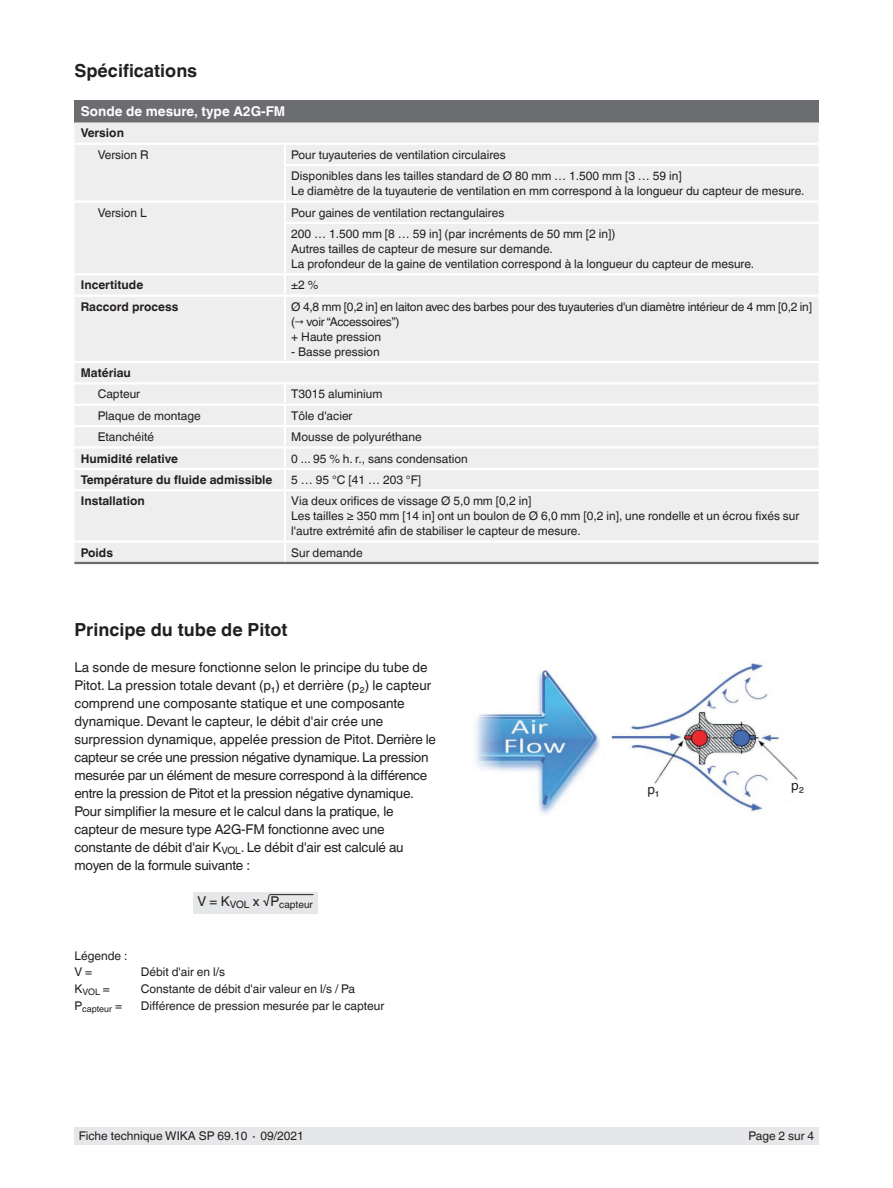
<style>
.page{position:relative;width:893px;height:1188px;background:#fff}
.page>*{position:absolute;margin:0;border:0;box-sizing:border-box;transform-origin:0 0}
.t1{font:700 18px "Helvetica World";color:#231f20}
.t2{font:13.5px/18px "Helvetica World";letter-spacing:-.01em;color:#231f20}
.t3{font:700 13.5px "Helvetica World";color:#fff}
.t4{font:12px/15px "Helvetica World";color:#231f20}
.t5{font:12px/15px "Helvetica World";letter-spacing:-.02em;color:#231f20}
.t6{font:700 12px "Helvetica World";color:#231f20}
.t7{font:10.2px "Helvetica World";color:#231f20}
.t8{font:9px "Helvetica World";color:#231f20}
</style>
<div class="page">
<div style="left:74px;top:1128px;width:745px;height:17px;background:#e6e7e9"></div>
<div style="left:74px;top:100px;width:745px;height:22px;background:#6c6d70"></div>
<div style="left:74px;top:122px;width:745px;height:440px;background:#eeeeef"></div>
<hr style="left:284px;top:164px;width:535px;height:2px;background:#fff">
<hr style="left:285px;top:200px;width:534px;height:3px;background:#fff">
<hr style="left:284px;top:222px;width:535px;height:2px;background:#fff">
<hr style="left:74px;top:273px;width:211px;height:2px;background:#fff">
<hr style="left:285px;top:273px;width:534px;height:2px;background:#fff">
<hr style="left:284px;top:275px;width:2px;height:20px;background:#fff">
<hr style="left:74px;top:295px;width:211px;height:2px;background:#fff">
<hr style="left:285px;top:295px;width:534px;height:2px;background:#fff">
<hr style="left:284px;top:297px;width:2px;height:64px;background:#fff">
<hr style="left:74px;top:404px;width:211px;height:2px;background:#fff">
<hr style="left:285px;top:404px;width:534px;height:2px;background:#fff">
<hr style="left:74px;top:425px;width:211px;height:2px;background:#fff">
<hr style="left:285px;top:425px;width:534px;height:2px;background:#fff">
<hr style="left:74px;top:446px;width:211px;height:3px;background:#fff">
<hr style="left:285px;top:446px;width:534px;height:3px;background:#fff">
<hr style="left:74px;top:468px;width:211px;height:2px;background:#fff">
<hr style="left:285px;top:468px;width:534px;height:2px;background:#fff">
<svg style="left:284px;top:385px;width:2px;height:104px"></svg>
<hr style="left:74px;top:489px;width:211px;height:2px;background:#fff">
<hr style="left:285px;top:489px;width:534px;height:2px;background:#fff">
<hr style="left:284px;top:491px;width:2px;height:49px;background:#fff">
<hr style="left:74px;top:540px;width:211px;height:3px;background:#fff">
<hr style="left:285px;top:540px;width:534px;height:3px;background:#fff">
<svg style="left:284px;top:543px;width:2px;height:19px"></svg>
<svg style="left:284px;top:145px;width:2px;height:19px"></svg>
<hr style="left:284px;top:166px;width:2px;height:34px;background:#fff">
<hr style="left:74px;top:200px;width:211px;height:3px;background:#fff">
<svg style="left:284px;top:203px;width:2px;height:19px"></svg>
<hr style="left:284px;top:224px;width:2px;height:49px;background:#fff">
<hr style="left:74px;top:382px;width:211px;height:3px;background:#fff">
<hr style="left:285px;top:382px;width:534px;height:3px;background:#fff">
<hr style="left:74px;top:143px;width:211px;height:2px;background:#fff">
<hr style="left:285px;top:143px;width:534px;height:2px;background:#fff">
<hr style="left:74px;top:361px;width:211px;height:2px;background:#fff">
<hr style="left:285px;top:361px;width:534px;height:2px;background:#fff">
<hr style="left:74px;top:562px;width:211px;height:2px;background:#6c6d70">
<hr style="left:285px;top:562px;width:534px;height:2px;background:#6c6d70">
<div style="left:193px;top:892px;width:124px;height:21px;background:#e6e7e9"></div>
<hr style="left:270px;top:894px;width:44px;height:1px;background:#231f20">
<img style="left:475px;top:663px;width:323px;height:152px">
<h1 class="t1" style="left:74px;top:60px;width:124px">Spécifications</h1>
<p class="t3" style="left:81px;top:104px;width:206px">Sonde de mesure, type A2G-FM</p>
<p class="t6" style="left:81px;top:126px;width:45px">Version</p>
<p class="t4" style="left:98px;top:147px;width:52px">Version R</p>
<p class="t4" style="left:291px;top:144px;width:392px;line-height:21.3px">Pour tuyauteries de ventilation circulaires<br>Disponibles dans les tailles standard de Ø 80 mm … 1.500 mm [3 … 59 in]</p>
<p class="t4" style="left:291px;top:184px;width:515px">Le diamètre de la tuyauterie de ventilation en mm correspond à la longueur du capteur de mesure.</p>
<p class="t4" style="left:98px;top:205px;width:51px">Version L</p>
<p class="t4" style="left:291px;top:202px;width:326px;line-height:21.3px">Pour gaines de ventilation rectangulaires<br>200 … 1.500 mm [8 … 59 in] (par incréments de 50 mm [2 in])</p>
<p class="t4" style="left:291px;top:241px;width:464px">Autres tailles de capteur de mesure sur demande.<br>La profondeur de la gaine de ventilation correspond à la longueur du capteur de mesure.</p>
<p class="t6" style="left:81px;top:278px;width:64px">Incertitude</p>
<p class="t4" style="left:291px;top:278px;width:29px">±2 %</p>
<p class="t6" style="left:81px;top:300px;width:99px">Raccord process</p>
<p class="t5" style="left:291px;top:299px;width:522px">Ø 4,8 mm [0,2 in] en laiton avec des barbes pour des tuyauteries d'un diamètre intérieur de 4 mm [0,2 in] (→ voir “Accessoires”)<br>+ Haute pression</p>
<p class="t4" style="left:291px;top:344px;width:90px">- Basse pression</p>
<p class="t6" style="left:81px;top:366px;width:52px">Matériau</p>
<p class="t4" style="left:98px;top:387px;width:44px">Capteur</p>
<p class="t4" style="left:291px;top:387px;width:93px">T3015 aluminium</p>
<p class="t4" style="left:98px;top:408px;width:104px">Plaque de montage</p>
<p class="t4" style="left:291px;top:408px;width:63px">Tôle d'acier</p>
<p class="t4" style="left:98px;top:430px;width:58px">Etanchéité</p>
<p class="t4" style="left:291px;top:430px;width:132px">Mousse de polyuréthane</p>
<p class="t6" style="left:81px;top:451px;width:99px">Humidité relative</p>
<p class="t4" style="left:291px;top:451px;width:178px">0 ... 95 % h. r., sans condensation</p>
<p class="t6" style="left:81px;top:473px;width:193px">Température du fluide admissible</p>
<p class="t4" style="left:291px;top:472px;width:131px">5 … 95 °C [41 … 203 °F]</p>
<p class="t6" style="left:81px;top:494px;width:65px">Installation</p>
<p class="t4" style="left:291px;top:494px;width:510px">Via deux orifices de vissage Ø 5,0 mm [0,2 in]<br>Les tailles ≥ 350 mm [14 in] ont un boulon de Ø 6,0 mm [0,2 in], une rondelle et un écrou fixés sur l'autre extrémité afin de stabiliser le capteur de mesure.</p>
<p class="t6" style="left:81px;top:545px;width:34px">Poids</p>
<p class="t4" style="left:291px;top:545px;width:73px">Sur demande</p>
<h1 class="t1" style="left:74px;top:619px;width:215px">Principe du tube de Pitot</h1>
<p class="t2" style="left:74px;top:658px;width:363px">La sonde de mesure fonctionne selon le principe du tube de Pitot. La pression totale devant (p₁) et derrière (p₂) le capteur comprend une composante statique et une composante dynamique. Devant le capteur, le débit d'air crée une surpression dynamique, appelée pression de Pitot. Derrière le capteur se crée une pression négative dynamique. La pression mesurée par un élément de mesure correspond à la différence entre la pression de Pitot et la pression négative dynamique.<br>Pour simplifier la mesure et le calcul dans la pratique, le capteur de mesure type A2G-FM fonctionne avec une constante de débit d'air K<sub>VOL</sub>. Le débit d'air est calculé au moyen de la formule suivante :</p>
<p class="t7" style="left:197px;top:898px;width:117px"><sup>V</sup> <sup>=</sup> <sup>K</sup>VOL <sup>x</sup> <sup>√P</sup>capteur</p>
<p class="t4" style="left:74px;top:948px;width:55px;line-height:16.2px">Légende :<br>V =</p>
<p class="t4" style="left:141px;top:965px;width:86px">Débit d'air en l/s</p>
<p class="t8" style="left:74px;top:987px;width:37px"><sup>K</sup>VOL <sup>=</sup></p>
<p class="t4" style="left:141px;top:982px;width:216px">Constante de débit d'air valeur en l/s / Pa</p>
<p class="t8" style="left:74px;top:1004px;width:49px"><sup>P</sup>capteur <sup>=</sup></p>
<p class="t4" style="left:141px;top:999px;width:245px">Différence de pression mesurée par le capteur</p>
<p class="t2" style="left:647px;top:781px;width:13px">p₁</p>
<p class="t2" style="left:791px;top:776px;width:14px">p₂</p>
<p class="t4" style="left:79px;top:1129px;width:227px">Fiche technique WIKA SP 69.10 ∙ 09/2021</p>
<p class="t4" style="left:748px;top:1129px;width:67px">Page 2 sur 4</p>
</div>
